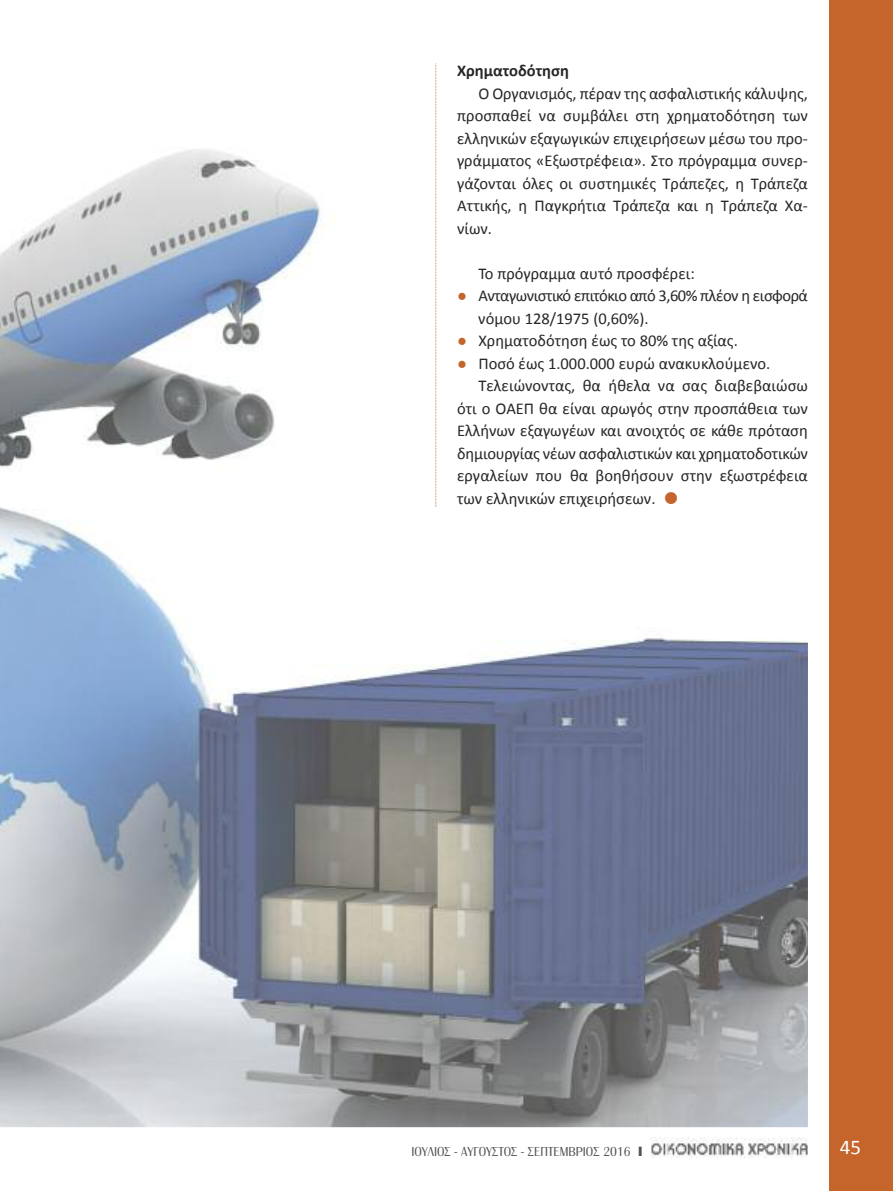
<style>
.page{position:relative;width:893px;height:1191px;background:#fff}
.page>*{position:absolute;margin:0;border:0;box-sizing:border-box;transform-origin:0 0}
.t1{font:21px "Calibri";color:#fff}
.t2{font:16.5px/22.5px "Calibri";color:#272627;text-align:justify}
.t3{font:16.5px/22.5px "Calibri";letter-spacing:-.03em;color:#272627}
.t4{font:700 16.5px "Calibri";color:#272627}
.t5{font:300 13.5px "Britannic Greek";color:#525152}
.s1{color:#c5652c}
</style>
<div class="page">
<div style="left:829px;top:0;width:64px;height:1191px;background:#c5652c"></div>
<img style="left:651px;top:1137px;width:157px;height:20px">
<img style="left:0;top:64px;width:808px;height:1063px">
<svg style="left:665px;top:492px;width:12px;height:12px"></svg>
<p class="t4" style="left:457px;top:60px;width:114px">Χρηματοδότηση</p>
<p class="t2" style="left:457px;top:82px;width:352px;text-indent:21px">Ο Οργανισμός, πέραν της ασφαλιστικής κάλυψης, προσπαθεί να συμβάλει στη χρηματοδότηση των ελληνικών εξαγωγικών επιχειρήσεων μέσω του προ&shy;γράμματος «Εξωστρέφεια». Στο πρόγραμμα συνερ&shy;γάζονται όλες οι συστημικές Τράπεζες, η Τράπεζα Αττικής, η Παγκρήτια Τράπεζα και η Τράπεζα Χα&shy;νίων.</p>
<p class="t2" style="left:478px;top:262px;width:218px">Το πρόγραμμα αυτό προσφέρει:</p>
<p class="t3" style="left:478px;top:284px;width:331px;text-indent:-21px"><span class="s1">●</span> Ανταγωνιστικό επιτόκιο από 3,60% πλέον η εισφορά νόμου 128/1975 (0,60%).</p>
<p class="t2" style="left:457px;top:329px;width:282px"><span class="s1">●</span> Χρηματοδότηση έως το 80% της αξίας.</p>
<p class="t2" style="left:457px;top:352px;width:315px"><span class="s1">●</span> Ποσό έως 1.000.000 ευρώ ανακυκλούμενο.</p>
<p class="t2" style="left:478px;top:374px;width:331px">Τελειώνοντας, θα ήθελα να σας διαβεβαιώσω</p>
<p class="t2" style="left:457px;top:397px;width:352px">ότι ο ΟΑΕΠ θα είναι αρωγός στην προσπάθεια των</p>
<p class="t2" style="left:457px;top:419px;width:352px">Ελλήνων εξαγωγέων και ανοιχτός σε κάθε πρόταση</p>
<p class="t2" style="left:457px;top:442px;width:352px">δημιουργίας νέων ασφαλιστικών και χρηματοδοτικών</p>
<p class="t2" style="left:457px;top:464px;width:352px">εργαλείων που θα βοηθήσουν στην εξωστρέφεια</p>
<p class="t2" style="left:457px;top:487px;width:200px">των ελληνικών επιχειρήσεων.</p>
<p class="t5" style="left:411px;top:1146px;width:232px">ΙΟΥΛΙΟΣ - ΑΥΓΟΥΣΤΟΣ - ΣΕΠΤΕΜΒΡΙΟΣ 2016 ❙</p>
<p class="t1" style="left:840px;top:1133px;width:23px">45</p>
</div>
